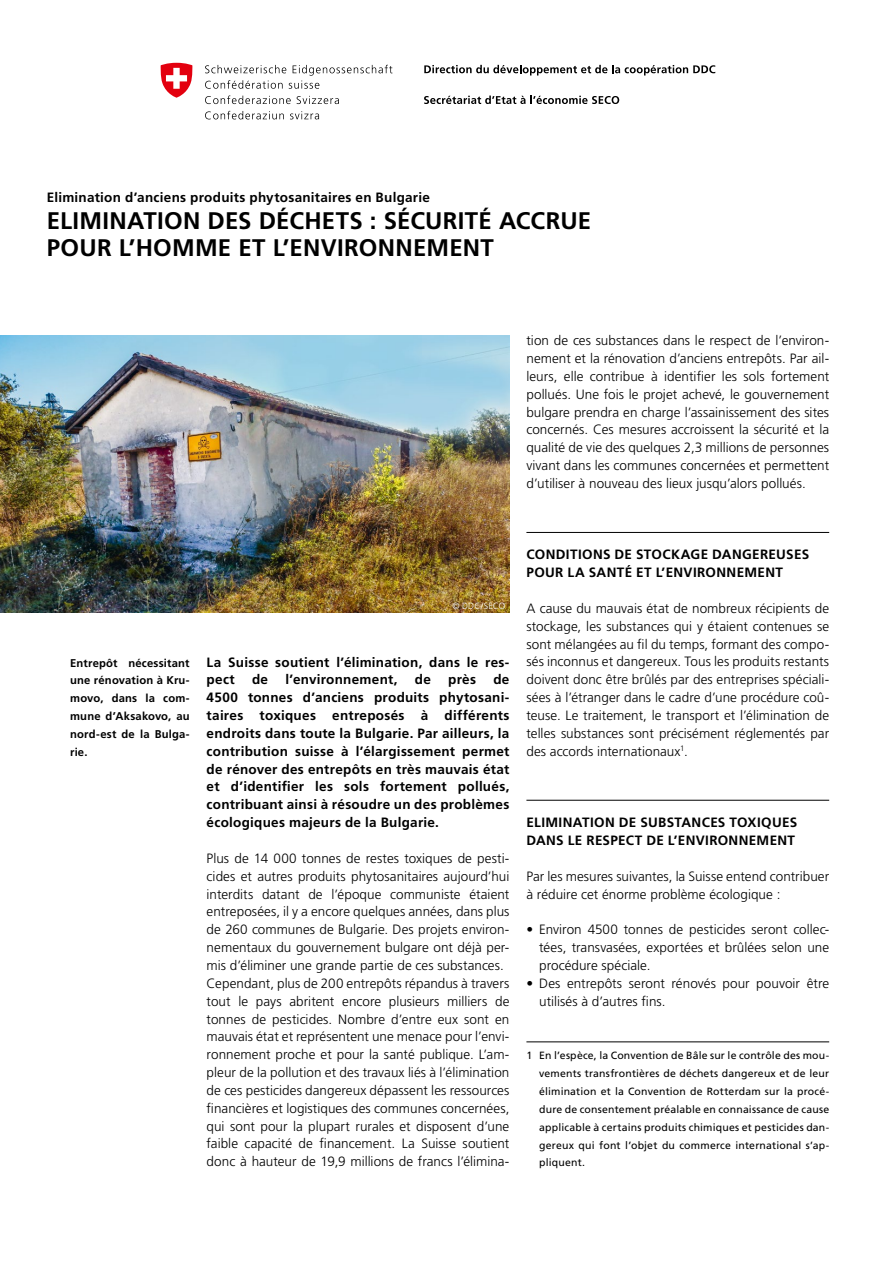
<style>
.page{position:relative;width:893px;height:1263px;background:#fff}
.page>*{position:absolute;margin:0;border:0;box-sizing:border-box;transform-origin:0 0}
.t1{font:700 24px/27px "Frutiger LT Pro";letter-spacing:.01em;color:#000}
.t2{font:300 13.5px/17.9px "Frutiger LT Pro";letter-spacing:.005em;color:#000}
.t3{font:700 13.5px/17.9px "Frutiger LT Pro";letter-spacing:.02em;color:#000}
.t4{font:700 11.25px/17.9px "Frutiger LT Pro";letter-spacing:.015em;color:#000;text-align:justify}
.t5{font:10.5px/17.9px "Frutiger LT Pro";letter-spacing:.015em;color:#000;text-align:justify}
.t6{font:300 9px "Frutiger LT Pro";letter-spacing:.015em;color:#fff}
</style>
<div class="page">
<hr style="left:526px;top:532px;width:303px;height:1px;background:#000">
<hr style="left:526px;top:800px;width:303px;height:1px;background:#000">
<img style="left:0;top:335px;width:509px;height:278px">
<hr style="left:526px;top:1041px;width:303px;height:1px;background:#000">
<svg style="left:205px;top:65px;width:187px;height:24px"></svg>
<svg style="left:205px;top:95px;width:86px;height:9px"></svg>
<svg style="left:297px;top:96px;width:42px;height:8px"></svg>
<svg style="left:205px;top:111px;width:79px;height:8px"></svg>
<svg style="left:290px;top:111px;width:29px;height:8px"></svg>
<svg style="left:161px;top:63px;width:31px;height:35px"></svg>
<svg style="left:424px;top:65px;width:291px;height:11px"></svg>
<svg style="left:424px;top:96px;width:195px;height:8px"></svg>
<p class="t3" style="left:47px;top:189px;width:385px">Elimination d’anciens produits phytosanitaires en Bulgarie</p>
<h1 class="t1" style="left:47px;top:208px;width:546px">ELIMINATION DES DÉCHETS : SÉCURITÉ ACCRUE<br>POUR L’HOMME ET L’ENVIRONNEMENT</h1>
<p class="t2" style="left:526px;top:332px;width:304px;text-align:justify">tion de ces substances dans le respect de l’environ&shy;nement et la rénovation d’anciens entrepôts. Par ail&shy;leurs, elle contribue à identifier les sols fortement pollués. Une fois le projet achevé, le gouvernement bulgare prendra en charge l’assainissement des sites concernés. Ces mesures accroissent la sécurité et la qualité de vie des quelques 2,3 millions de personnes vivant dans les communes concernées et permettent d’utiliser à nouveau des lieux jusqu’alors pollués.</p>
<p class="t4" style="left:70px;top:654px;width:121px">Entrepôt nécessitant une rénovation à Kru&shy;movo, dans la com&shy;mune d’Aksakovo, au nord-est de la Bulga&shy;rie.</p>
<p class="t6" style="left:452px;top:600px;width:54px">© DDC/SECO</p>
<p class="t3" style="left:207px;top:653px;width:304px">La Suisse soutient l’élimination, dans le res&shy;pect</p>
<p class="t3" style="left:207px;top:671px;width:304px;text-align:justify;text-indent:287px">de 4500 tonnes d’anciens produits phytosani&shy;taires toxiques entreposés à différents endroits dans toute la Bulgarie. Par ailleurs, la contribution suisse à l’élargissement permet de rénover des entrepôts en très mauvais état et d’identifier les sols fortement pollués, contribuant ainsi à résoudre un des problèmes écologiques majeurs de la Bulgarie.</p>
<p class="t2" style="left:207px;top:849px;width:304px">Plus de 14 000 tonnes de restes toxiques de pesti&shy;cides et autres produits phytosanitaires aujourd’hui interdits datant de l’époque communiste étaient entreposées, il y a encore quelques années, dans plus de 260 communes de Bulgarie. Des projets environ&shy;nementaux du gouvernement bulgare ont déjà per&shy;mis d’éliminer une grande partie de ces substances.<br>Cependant, plus de 200 entrepôts répandus à travers tout le pays abritent encore plusieurs milliers de tonnes de pesticides. Nombre d’entre eux sont en mauvais état et représentent une menace pour l’envi&shy;ronnement proche et pour la santé publique. L’am&shy;pleur de la pollution et des travaux liés à l’élimination de ces pesticides dangereux dépassent les ressources financières et logistiques des communes concernées, qui sont pour la plupart rurales et disposent d’une faible capacité de financement. La Suisse soutient donc à hauteur de 19,9 millions de francs l’élimina-</p>
<p class="t3" style="left:252px;top:671px;width:18px">de</p>
<p class="t3" style="left:285px;top:671px;width:114px">l’environnement,</p>
<p class="t3" style="left:415px;top:671px;width:18px">de</p>
<p class="t3" style="left:448px;top:671px;width:29px">près</p>
<p class="t3" style="left:526px;top:546px;width:284px">CONDITIONS DE STOCKAGE DANGEREUSES<br>POUR LA SANTÉ ET L’ENVIRONNEMENT</p>
<p class="t2" style="left:526px;top:599px;width:304px;text-align:justify">A cause du mauvais état de nombreux récipients de stockage, les substances qui y étaient contenues se sont mélangées au fil du temps, formant des compo&shy;sés inconnus et dangereux. Tous les produits restants doivent donc être brûlés par des entreprises spéciali&shy;sées à l’étranger dans le cadre d’une procédure coû&shy;teuse. Le traitement, le transport et l’élimination de telles substances sont précisément réglementés par des accords internationaux<sup>1</sup>.</p>
<p class="t3" style="left:526px;top:814px;width:272px">ELIMINATION DE SUBSTANCES TOXIQUES<br>DANS LE RESPECT DE L’ENVIRONNEMENT</p>
<p class="t2" style="left:526px;top:867px;width:304px">Par les mesures suivantes, la Suisse entend contribuer à réduire cet énorme problème écologique :</p>
<p class="t2" style="left:539px;top:921px;width:291px;text-align:justify;text-indent:-13px">• Environ 4500 tonnes de pesticides seront collec&shy;tées, transvasées, exportées et brûlées selon une procédure spéciale.</p>
<p class="t2" style="left:539px;top:974px;width:291px;text-indent:-13px">• Des entrepôts seront rénovés pour pouvoir être utilisés à d’autres fins.</p>
<p class="t5" style="left:539px;top:1047px;width:291px;text-indent:-13px">1 En l’espèce, la Convention de Bâle sur le contrôle des mou&shy;vements transfrontières de déchets dangereux et de leur élimination et la Convention de Rotterdam sur la procé&shy;dure de consentement préalable en connaissance de cause applicable à certains produits chimiques et pesticides dan&shy;gereux qui font l’objet du commerce international s’ap&shy;pliquent.</p>
</div>
